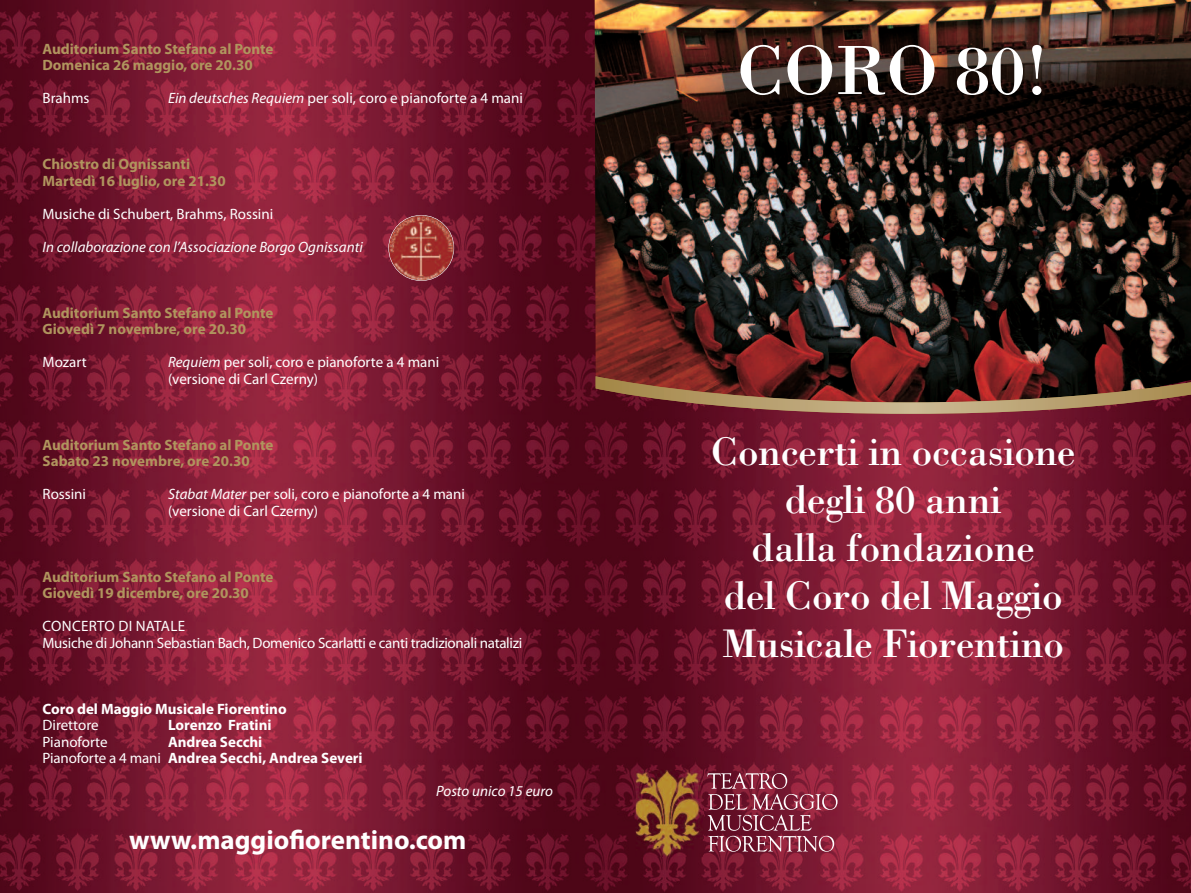
<style>
.page{position:relative;width:1191px;height:893px;background:#fff}
.page>*{position:absolute;margin:0;border:0;box-sizing:border-box;transform-origin:0 0}
.t1{font:71.85px "Bodoni Std";letter-spacing:-.01em;color:#fff}
.t2{font:41.1px/48px "Bodoni Std";letter-spacing:-.01em;color:#fff;text-align:center}
.t3{font:700 27px "Myriad Pro";color:#fff}
.t4{font:700 15px/16.5px "Myriad Pro";color:#b0955e}
.t5{font:15px/16.5px "Myriad Pro";color:#fff}
.t6{font:700 15px/16.5px "Myriad Pro";color:#fff}
.t7{font:15px/16.5px "Myriad Pro";letter-spacing:-.02em;color:#fff}
.t8{font:italic 15px "Myriad Pro";color:#fff}
.s1{font-style:italic}
.s2{font-weight:400}
</style>
<div class="page">
<img style="left:0;top:0;width:595px;height:893px">
<img style="left:595px;top:414px;width:596px;height:479px">
<svg style="left:707px;top:773px;width:130px;height:79px;background:#8f3d52"></svg>
<img style="left:635px;top:770px;width:69px;height:87px">
<img style="left:594px;top:0;width:597px;height:403px">
<svg style="left:595px;top:376px;width:596px;height:38px;background:#734134"></svg>
<img style="left:389px;top:215px;width:65px;height:65px;border-radius:50%">
<div style="left:388px;top:215px;width:66px;height:66px;border:1px solid #fff;border-radius:50%"></div>
<p class="t4" style="left:43px;top:42px;width:232px">Auditorium Santo Stefano al Ponte<br>Domenica 26 maggio, ore 20.30</p>
<p class="t5" style="left:43px;top:91px;width:48px">Brahms</p>
<p class="t5" style="left:168px;top:91px;width:356px"><span class="s1">Ein deutsches Requiem</span> per soli, coro e pianoforte a 4 mani</p>
<p class="t4" style="left:43px;top:157px;width:185px">Chiostro di Ognissanti<br>Martedì 16 luglio, ore 21.30</p>
<p class="t5" style="left:43px;top:207px;width:232px">Musiche di Schubert, Brahms, Rossini</p>
<p class="t8" style="left:43px;top:241px;width:322px">In collaborazione con l’Associazione Borgo Ognissanti</p>
<p class="t4" style="left:43px;top:306px;width:232px">Auditorium Santo Stefano al Ponte<br>Giovedì 7 novembre, ore 20.30</p>
<p class="t5" style="left:43px;top:355px;width:46px">Mozart</p>
<p class="t5" style="left:168px;top:355px;width:273px"><span class="s1">Requiem</span> per soli, coro e pianoforte a 4 mani (versione di Carl Czerny)</p>
<p class="t4" style="left:43px;top:438px;width:232px">Auditorium Santo Stefano al Ponte<br>Sabato 23 novembre, ore 20.30</p>
<p class="t5" style="left:43px;top:487px;width:45px">Rossini</p>
<p class="t5" style="left:168px;top:487px;width:298px"><span class="s1">Stabat Mater</span> per soli, coro e pianoforte a 4 mani (versione di Carl Czerny)</p>
<p class="t4" style="left:43px;top:570px;width:232px">Auditorium Santo Stefano al Ponte<br>Giovedì 19 dicembre, ore 20.30</p>
<p class="t7" style="left:43px;top:619px;width:481px">CONCERTO DI NATALE<br>Musiche di Johann Sebastian Bach, Domenico Scarlatti e canti tradizionali natalizi</p>
<p class="t6" style="left:43px;top:702px;width:246px">Coro del Maggio Musicale Fiorentino</p>
<p class="t5" style="left:43px;top:718px;width:58px">Direttore</p>
<p class="t6" style="left:168px;top:718px;width:105px">Lorenzo Fratini</p>
<p class="t5" style="left:43px;top:735px;width:67px">Pianoforte</p>
<p class="t6" style="left:43px;top:735px;width:322px;text-indent:125px">Andrea Secchi<br><span class="s2">Pianoforte a 4 mani</span> Andrea Secchi, Andrea Severi</p>
<p class="t8" style="left:436px;top:786px;width:118px">Posto unico 15 euro</p>
<h3 class="t3" style="left:129px;top:830px;width:339px">www.maggiofiorentino.com</h3>
<h1 class="t1" style="left:736px;top:27px;width:314px">CORO 80!</h1>
<h2 class="t2" style="left:711px;top:426px;width:366px">Concerti in occasione degli 80 anni<br>dalla fondazione<br>del Coro del Maggio<br>Musicale Fiorentino</h2>
</div>
